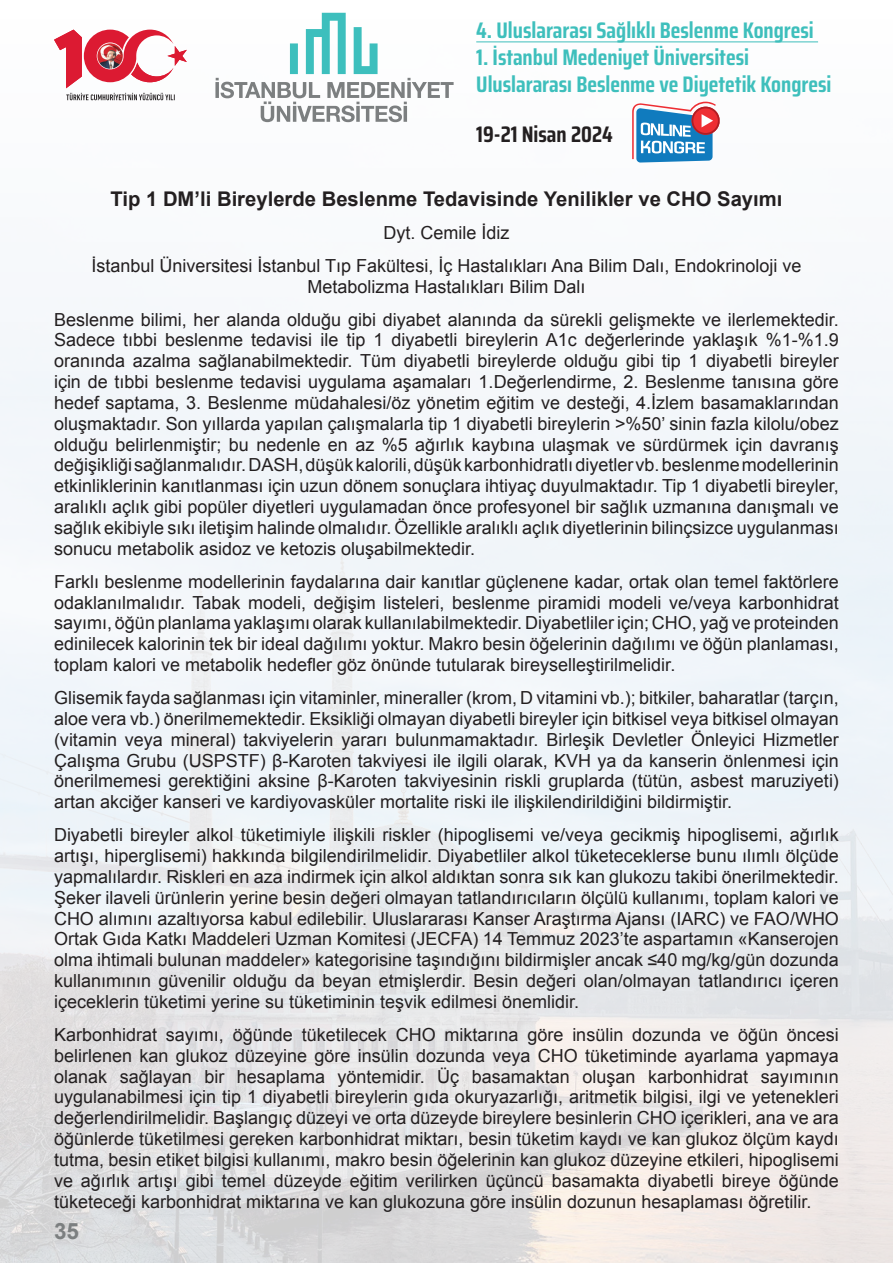
<style>
.page{position:relative;width:893px;height:1263px;background:#fff}
.page>*{position:absolute;margin:0;border:0;box-sizing:border-box;transform-origin:0 0}
.t1{font:700 22.5px/27px "Saira Condensed";color:#3ebfbc}
.t2{font:700 22.5px "Saira Condensed";color:#231f20}
.t3{font:700 22.5px "Arial";color:#7c7f80}
.t4{font:700 20.25px "Arial";color:#231f20}
.t5{font:18px/20.9px "Arial";color:#231f20;text-align:justify}
</style>
<div class="page">
<img style="left:0;top:12px;width:893px;height:1251px">
<hr style="left:215px;top:82px;width:4px;height:16px;background:#b5b7b8">
<svg style="left:216px;top:13px;width:238px;height:109px"></svg>
<hr style="left:476px;top:41px;width:342px;height:1px;background:#3ebfbc">
<svg style="left:54px;top:30px;width:133px;height:70px"></svg>
<svg style="left:632px;top:102px;width:87px;height:61px"></svg>
<p class="t1" style="left:476px;top:16px;width:339px">4. Uluslararası Sağlıklı Beslenme Kongresi</p>
<p class="t1" style="left:476px;top:43px;width:357px">1. İstanbul Medeniyet Üniversitesi<br>Uluslararası Beslenme ve Diyetetik Kongresi</p>
<p class="t2" style="left:476px;top:116px;width:138px">19-21 Nisan 2024</p>
<p class="t4" style="left:111px;top:186px;width:673px">Tip 1 DM’li Bireylerde Beslenme Tedavisinde Yenilikler ve CHO Sayımı</p>
<p class="t5" style="left:383px;top:222px;width:128px">Dyt. Cemile İdiz</p>
<p class="t5" style="left:91px;top:255px;width:711px;text-align:center">İstanbul Üniversitesi İstanbul Tıp Fakültesi, İç Hastalıkları Ana Bilim Dalı, Endokrinoloji ve<br>Metabolizma Hastalıkları Bilim Dalı</p>
<p class="t5" style="left:54px;top:309px;width:786px">Beslenme bilimi, her alanda olduğu gibi diyabet alanında da sürekli gelişmekte ve ilerlemektedir.<br>Sadece tıbbi beslenme tedavisi ile tip 1 diyabetli bireylerin A1c değerlerinde yaklaşık %1-%1.9 oranında azalma sağlanabilmektedir. Tüm diyabetli bireylerde olduğu gibi tip 1 diyabetli bireyler için de tıbbi beslenme tedavisi uygulama aşamaları 1.Değerlendirme, 2. Beslenme tanısına göre hedef saptama, 3. Beslenme müdahalesi/öz yönetim eğitim ve desteği, 4.İzlem basamaklarından oluşmaktadır. Son yıllarda yapılan çalışmalarla tip 1 diyabetli bireylerin &gt;%50’ sinin fazla kilolu/obez olduğu belirlenmiştir; bu nedenle en az %5 ağırlık kaybına ulaşmak ve sürdürmek için davranış değişikliği sağlanmalıdır. DASH, düşük kalorili, düşük karbonhidratlı diyetler vb. beslenme modellerinin etkinliklerinin kanıtlanması için uzun dönem sonuçlara ihtiyaç duyulmaktadır. Tip 1 diyabetli bireyler, aralıklı açlık gibi popüler diyetleri uygulamadan önce profesyonel bir sağlık uzmanına danışmalı ve sağlık ekibiyle sıkı iletişim halinde olmalıdır. Özellikle aralıklı açlık diyetlerinin bilinçsizce uygulanması sonucu metabolik asidoz ve ketozis oluşabilmektedir.</p>
<p class="t5" style="left:54px;top:571px;width:786px">Farklı beslenme modellerinin faydalarına dair kanıtlar güçlenene kadar, ortak olan temel faktörlere odaklanılmalıdır. Tabak modeli, değişim listeleri, beslenme piramidi modeli ve/veya karbonhidrat sayımı, öğün planlama yaklaşımı olarak kullanılabilmektedir. Diyabetliler için; CHO, yağ ve proteinden edinilecek kalorinin tek bir ideal dağılımı yoktur. Makro besin öğelerinin dağılımı ve öğün planlaması, toplam kalori ve metabolik hedefler göz önünde tutularak bireyselleştirilmelidir.</p>
<p class="t5" style="left:54px;top:687px;width:786px">Glisemik fayda sağlanması için vitaminler, mineraller (krom, D vitamini vb.); bitkiler, baharatlar (tarçın, aloe vera vb.) önerilmemektedir. Eksikliği olmayan diyabetli bireyler için bitkisel veya bitkisel olmayan (vitamin veya mineral) takviyelerin yararı bulunmamaktadır. Birleşik Devletler Önleyici Hizmetler Çalışma Grubu (USPSTF) β-Karoten takviyesi ile ilgili olarak, KVH ya da kanserin önlenmesi için önerilmemesi gerektiğini aksine β-Karoten takviyesinin riskli gruplarda (tütün, asbest maruziyeti) artan akciğer kanseri ve kardiyovasküler mortalite riski ile ilişkilendirildiğini bildirmiştir.</p>
<p class="t5" style="left:54px;top:824px;width:786px">Diyabetli bireyler alkol tüketimiyle ilişkili riskler (hipoglisemi ve/veya gecikmiş hipoglisemi, ağırlık artışı, hiperglisemi) hakkında bilgilendirilmelidir. Diyabetliler alkol tüketeceklerse bunu ılımlı ölçüde yapmalılardır. Riskleri en aza indirmek için alkol aldıktan sonra sık kan glukozu takibi önerilmektedir.<br>Şeker ilaveli ürünlerin yerine besin değeri olmayan tatlandırıcıların ölçülü kullanımı, toplam kalori ve CHO alımını azaltıyorsa kabul edilebilir. Uluslararası Kanser Araştırma Ajansı (IARC) ve FAO/WHO Ortak Gıda Katkı Maddeleri Uzman Komitesi (JECFA) 14 Temmuz 2023’te aspartamın «Kanserojen olma ihtimali bulunan maddeler» kategorisine taşındığını bildirmişler ancak ≤40 mg/kg/gün dozunda kullanımının güvenilir olduğu da beyan etmişlerdir. Besin değeri olan/olmayan tatlandırıcı içeren içeceklerin tüketimi yerine su tüketiminin teşvik edilmesi önemlidir.</p>
<p class="t5" style="left:54px;top:1024px;width:786px">Karbonhidrat sayımı, öğünde tüketilecek CHO miktarına göre insülin dozunda ve öğün öncesi belirlenen kan glukoz düzeyine göre insülin dozunda veya CHO tüketiminde ayarlama yapmaya olanak sağlayan bir hesaplama yöntemidir. Üç basamaktan oluşan karbonhidrat sayımının uygulanabilmesi için tip 1 diyabetli bireylerin gıda okuryazarlığı, aritmetik bilgisi, ilgi ve yetenekleri değerlendirilmelidir. Başlangıç düzeyi ve orta düzeyde bireylere besinlerin CHO içerikleri, ana ve ara öğünlerde tüketilmesi gereken karbonhidrat miktarı, besin tüketim kaydı ve kan glukoz ölçüm kaydı tutma, besin etiket bilgisi kullanımı, makro besin öğelerinin kan glukoz düzeyine etkileri, hipoglisemi ve ağırlık artışı gibi temel düzeyde eğitim verilirken üçüncü basamakta diyabetli bireye öğünde tüketeceği karbonhidrat miktarına ve kan glukozuna göre insülin dozunun hesaplaması öğretilir.</p>
<p class="t3" style="left:54px;top:1216px;width:27px">35</p>
</div>
